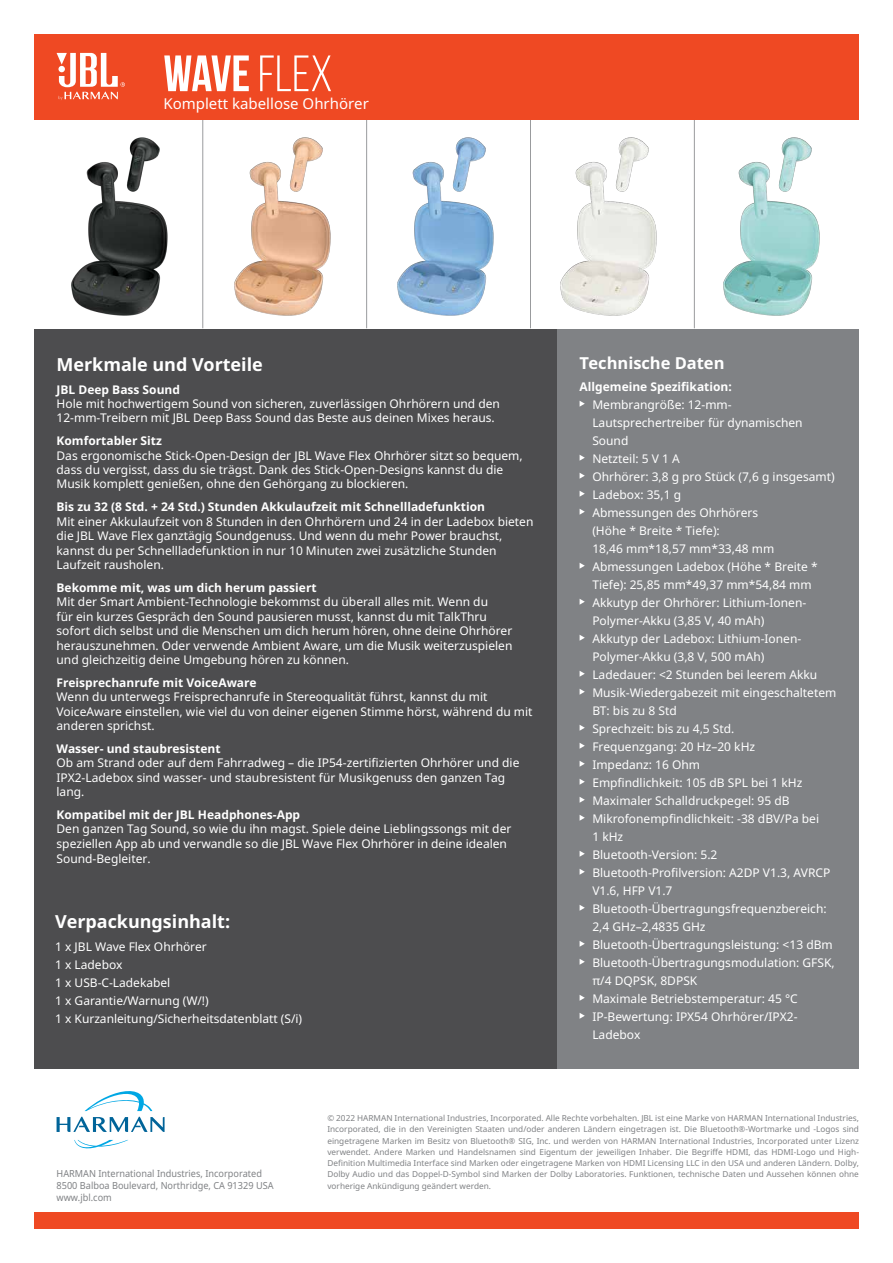
<style>
.page{position:relative;width:893px;height:1263px;background:#fff}
.page>*{position:absolute;margin:0;border:0;box-sizing:border-box;transform-origin:0 0}
.t1{font:700 51px "Bebas Neue";color:#fff}
.t2{font:700 18px "Noto Sans";color:#fff}
.t3{font:700 16.5px "Noto Sans";color:#fff}
.t4{font:15px "Noto Sans";color:#fff}
.t5{font:12px/18px "Noto Sans";color:#fff}
.t6{font:700 12px "Noto Sans";color:#fff}
.t7{font:9.75px/11.7px "Noto Sans";color:#808285;scale:.94 1}
.t8{font:8.25px/11.2px "Noto Sans";color:#808285;text-align:justify}
.s1{font-weight:400}
</style>
<div class="page">
<img style="left:71px;top:137px;width:97px;height:179px">
<img style="left:234px;top:137px;width:97px;height:179px">
<img style="left:397px;top:137px;width:97px;height:179px">
<img style="left:560px;top:137px;width:97px;height:179px">
<img style="left:723px;top:137px;width:97px;height:179px">
<div style="left:34px;top:1213px;width:825px;height:16px;background:#ef4923"></div>
<svg style="left:85px;top:1091px;width:67px;height:20px"></svg>
<svg style="left:74px;top:1140px;width:54px;height:9px"></svg>
<svg style="left:57px;top:1117px;width:108px;height:15px"></svg>
<div style="left:34px;top:329px;width:523px;height:739px;background:#4d4d4f"></div>
<div style="left:557px;top:329px;width:302px;height:739px;background:#808285"></div>
<svg style="left:580px;top:401px;width:5px;height:6px"></svg>
<svg style="left:580px;top:455px;width:5px;height:6px"></svg>
<svg style="left:580px;top:473px;width:5px;height:6px"></svg>
<svg style="left:580px;top:491px;width:5px;height:6px"></svg>
<svg style="left:580px;top:509px;width:5px;height:6px"></svg>
<svg style="left:580px;top:563px;width:5px;height:6px"></svg>
<svg style="left:580px;top:599px;width:5px;height:6px"></svg>
<svg style="left:580px;top:635px;width:5px;height:6px"></svg>
<svg style="left:580px;top:671px;width:5px;height:6px"></svg>
<svg style="left:580px;top:689px;width:5px;height:6px"></svg>
<svg style="left:580px;top:725px;width:5px;height:6px"></svg>
<svg style="left:580px;top:743px;width:5px;height:6px"></svg>
<svg style="left:580px;top:761px;width:5px;height:6px"></svg>
<svg style="left:580px;top:779px;width:5px;height:6px"></svg>
<svg style="left:580px;top:797px;width:5px;height:6px"></svg>
<svg style="left:580px;top:815px;width:5px;height:6px"></svg>
<svg style="left:580px;top:851px;width:5px;height:6px"></svg>
<svg style="left:580px;top:869px;width:5px;height:6px"></svg>
<svg style="left:580px;top:905px;width:5px;height:6px"></svg>
<svg style="left:580px;top:941px;width:5px;height:6px"></svg>
<svg style="left:580px;top:959px;width:5px;height:6px"></svg>
<svg style="left:580px;top:995px;width:5px;height:6px"></svg>
<svg style="left:580px;top:1013px;width:5px;height:6px"></svg>
<hr style="left:202px;top:119px;width:1px;height:209px;background:#808285">
<hr style="left:366px;top:119px;width:1px;height:209px;background:#808285">
<hr style="left:530px;top:119px;width:1px;height:209px;background:#808285">
<hr style="left:694px;top:119px;width:1px;height:209px;background:#808285">
<div style="left:34px;top:34px;width:825px;height:85px;background:#ef4923"></div>
<svg style="left:57px;top:53px;width:68px;height:47px"></svg>
<h1 class="t1" style="left:163px;top:46px;width:171px">WAVE <span class="s1">Flex</span></h1>
<p class="t4" style="left:163px;top:93px;width:207px">Komplett kabellose Ohrhörer</p>
<h2 class="t2" style="left:57px;top:351px;width:208px">Merkmale und Vorteile</h2>
<p class="t6" style="left:57px;top:381px;width:125px">JBL Deep Bass Sound</p>
<p class="t5" style="left:57px;top:396px;width:445px;line-height:14.4px">Hole mit hochwertigem Sound von sicheren, zuverlässigen Ohrhörern und den<br>12-mm-Treibern mit JBL Deep Bass Sound das Beste aus deinen Mixes heraus.</p>
<p class="t6" style="left:57px;top:432px;width:107px">Komfortabler Sitz</p>
<p class="t5" style="left:57px;top:448px;width:468px;line-height:14.4px">Das ergonomische Stick-Open-Design der JBL Wave Flex Ohrhörer sitzt so bequem, dass du vergisst, dass du sie trägst. Dank des Stick-Open-Designs kannst du die<br>Musik komplett genießen, ohne den Gehörgang zu blockieren.</p>
<p class="t6" style="left:57px;top:498px;width:430px">Bis zu 32 (8 Std. + 24 Std.) Stunden Akkulaufzeit mit Schnellladefunktion</p>
<p class="t5" style="left:57px;top:514px;width:478px;line-height:14.4px">Mit einer Akkulaufzeit von 8 Stunden in den Ohrhörern und 24 in der Ladebox bieten die JBL Wave Flex ganztägig Soundgenuss. Und wenn du mehr Power brauchst, kannst du per Schnellladefunktion in nur 10 Minuten zwei zusätzliche Stunden Laufzeit rausholen.</p>
<p class="t6" style="left:57px;top:579px;width:262px">Bekomme mit, was um dich herum passiert</p>
<p class="t5" style="left:57px;top:594px;width:457px;line-height:14.4px">Mit der Smart Ambient-Technologie bekommst du überall alles mit. Wenn du<br>für ein kurzes Gespräch den Sound pausieren musst, kannst du mit TalkThru sofort dich selbst und die Menschen um dich herum hören, ohne deine Ohrhörer herauszunehmen. Oder verwende Ambient Aware, um die Musik weiterzuspielen und gleichzeitig deine Umgebung hören zu können.</p>
<p class="t6" style="left:57px;top:674px;width:202px">Freisprechanrufe mit VoiceAware</p>
<p class="t5" style="left:57px;top:689px;width:478px;line-height:14.4px">Wenn du unterwegs Freisprechanrufe in Stereoqualität führst, kannst du mit<br>VoiceAware einstellen, wie viel du von deiner eigenen Stimme hörst, während du mit anderen sprichst.</p>
<p class="t6" style="left:57px;top:740px;width:165px">Wasser- und staubresistent</p>
<p class="t5" style="left:57px;top:755px;width:464px;line-height:14.4px">Ob am Strand oder auf dem Fahrradweg – die IP54-zertifizierten Ohrhörer und die<br>IPX2-Ladebox sind wasser- und staubresistent für Musikgenuss den ganzen Tag lang.</p>
<p class="t6" style="left:57px;top:806px;width:245px">Kompatibel mit der JBL Headphones-App</p>
<p class="t5" style="left:57px;top:821px;width:456px;line-height:14.9px">Den ganzen Tag Sound, so wie du ihn magst. Spiele deine Lieblingssongs mit der speziellen App ab und verwandle so die JBL Wave Flex Ohrhörer in deine idealen<br>Sound-Begleiter.</p>
<h2 class="t2" style="left:55px;top:909px;width:176px">Verpackungsinhalt:</h2>
<p class="t5" style="left:55px;top:937px;width:248px">1 x JBL Wave Flex Ohrhörer<br>1 x Ladebox<br>1 x USB-C-Ladekabel<br>1 x Garantie/Warnung (W/!)<br>1 x Kurzanleitung/Sicherheitsdatenblatt (S/i)</p>
<h3 class="t3" style="left:580px;top:351px;width:146px">Technische Daten</h3>
<p class="t6" style="left:580px;top:378px;width:154px">Allgemeine Spezifikation:</p>
<p class="t5" style="left:592px;top:396px;width:246px">Membrangröße: 12-mm-<br>Lautsprechertreiber für dynamischen<br>Sound<br>Netzteil: 5 V 1 A<br>Ohrhörer: 3,8 g pro Stück (7,6 g insgesamt)<br>Ladebox: 35,1 g<br>Abmessungen des Ohrhörers<br>(Höhe * Breite * Tiefe):<br>18,46 mm*18,57 mm*33,48 mm<br>Abmessungen Ladebox (Höhe * Breite *<br>Tiefe): 25,85 mm*49,37 mm*54,84 mm<br>Akkutyp der Ohrhörer: Lithium-Ionen-<br>Polymer-Akku (3,85 V, 40 mAh)<br>Akkutyp der Ladebox: Lithium-Ionen-<br>Polymer-Akku (3,8 V, 500 mAh)<br>Ladedauer: &lt;2 Stunden bei leerem Akku<br>Musik-Wiedergabezeit mit eingeschaltetem<br>BT: bis zu 8 Std<br>Sprechzeit: bis zu 4,5 Std.<br>Frequenzgang: 20 Hz–20 kHz<br>Impedanz: 16 Ohm<br>Empfindlichkeit: 105 dB SPL bei 1 kHz<br>Maximaler Schalldruckpegel: 95 dB<br>Mikrofonempfindlichkeit: -38 dBV/Pa bei<br>1 kHz<br>Bluetooth-Version: 5.2<br>Bluetooth-Profilversion: A2DP V1.3, AVRCP<br>V1.6, HFP V1.7<br>Bluetooth-Übertragungsfrequenzbereich:<br>2,4 GHz–2,4835 GHz<br>Bluetooth-Übertragungsleistung: &lt;13 dBm<br>Bluetooth-Übertragungsmodulation: GFSK, π/4 DQPSK, 8DPSK<br>Maximale Betriebstemperatur: 45 °C<br>IP-Bewertung: IPX54 Ohrhörer/IPX2-<br>Ladebox</p>
<p class="t7" style="left:57px;top:1167px;width:232px">HARMAN International Industries, Incorporated<br>8500 Balboa Boulevard, Northridge, CA 91329 USA www.jbl.com</p>
<p class="t8" style="left:327px;top:1112px;width:533px">© 2022 HARMAN International Industries, Incorporated. Alle Rechte vorbehalten. JBL ist eine Marke von HARMAN International Industries, Incorporated, die in den Vereinigten Staaten und/oder anderen Ländern eingetragen ist. Die Bluetooth®-Wortmarke und -Logos sind eingetragene Marken im Besitz von Bluetooth® SIG, Inc. und werden von HARMAN International Industries, Incorporated unter Lizenz verwendet. Andere Marken und Handelsnamen sind Eigentum der jeweiligen Inhaber. Die Begriffe HDMI, das HDMI-Logo und High-Definition Multimedia Interface sind Marken oder eingetragene Marken von HDMI Licensing LLC in den USA und anderen Ländern. Dolby, Dolby Audio und das Doppel-D-Symbol sind Marken der Dolby Laboratories. Funktionen, technische Daten und Aussehen können ohne vorherige Ankündigung geändert werden.</p>
</div>
